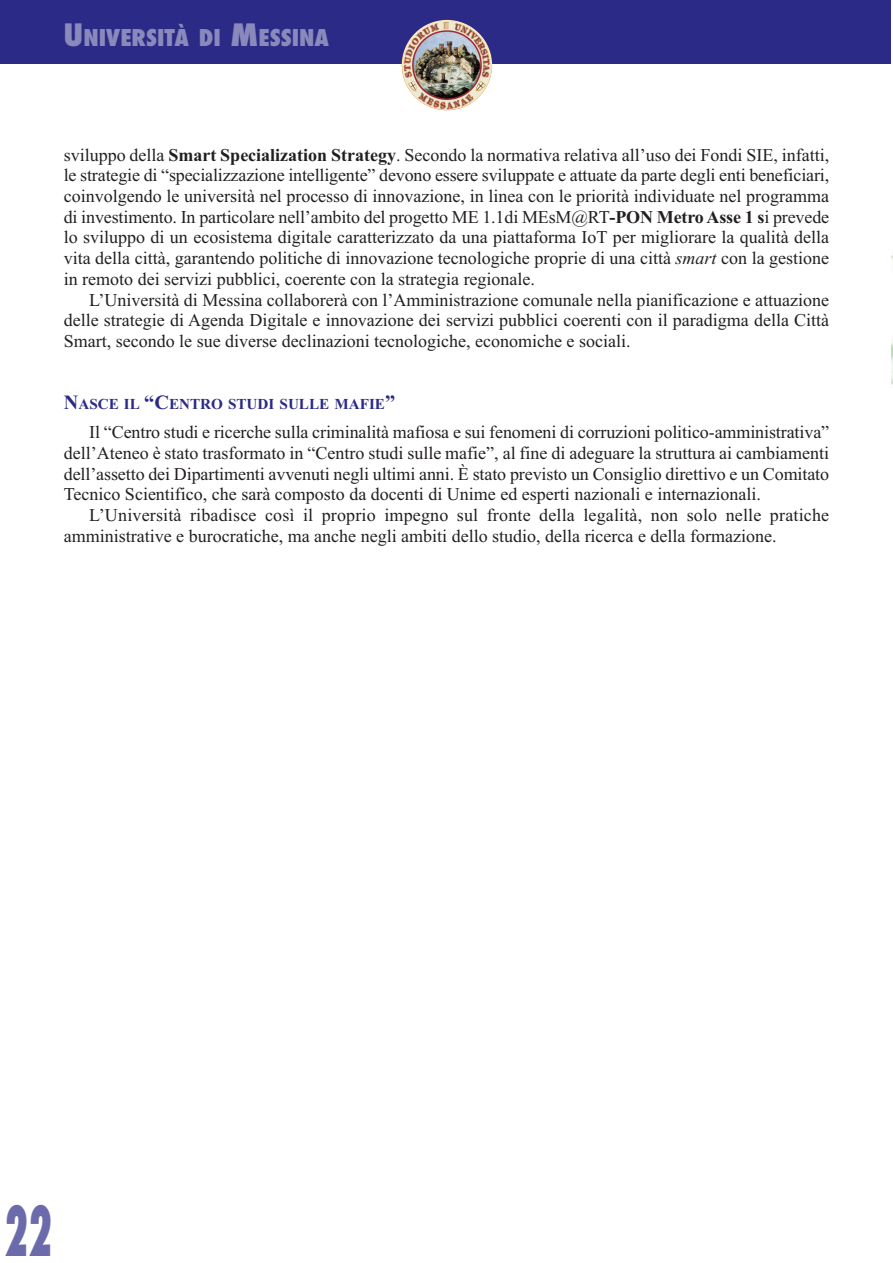
<style>
.page{position:relative;width:893px;height:1263px;background:#fff}
.page>*{position:absolute;margin:0;border:0;box-sizing:border-box;transform-origin:0 0}
.t1{font:800 condensed 66.75px "Futura";color:rgb(43 42 134/.7);scale:.6 1}
.t2{font:800 condensed 22.5px "Futura";color:rgb(255 255 255/.45);scale:1.07 1}
.t3{font:18px/20.7px "Times New Roman";color:#231f20;text-align:justify}
.t4{font:700 15.15px "Times New Roman";color:#2b2a86}
.s1{font-size:30px}
.s2{font-weight:700}
.s3{font-style:italic}
.s4{font-size:20.25px}
</style>
<div class="page">
<div style="left:0;top:0;width:893px;height:64px;background:#2b2a86"></div>
<img style="left:402px;top:20px;width:90px;height:90px;border-radius:50%">
<img style="left:892px;top:0;width:1px;height:385px">
<p class="t2" style="left:64px;top:25px;width:250px"><span class="s1">U</span>NIVERSITÀ DI <span class="s1">M</span>ESSINA</p>
<p class="t3" style="left:64px;top:144px;width:767px">sviluppo della <span class="s2">Smart Specialization Strategy</span>. Secondo la normativa relativa all’uso dei Fondi SIE, infatti, le strategie di “specializzazione intelligente” devono essere sviluppate e attuate da parte degli enti beneficiari, coinvolgendo le università nel processo di innovazione, in linea con le priorità individuate nel programma di investimento. In particolare nell’ambito del progetto ME 1.1di MEsM@RT<span class="s2">-PON Metro Asse 1 s</span>i prevede lo sviluppo di un ecosistema digitale caratterizzato da una piattaforma IoT per migliorare la qualità della vita della città, garantendo politiche di innovazione tecnologiche proprie di una città <span class="s3">smart</span> con la gestione in remoto dei servizi pubblici, coerente con la strategia regionale.</p>
<p class="t3" style="left:64px;top:289px;width:767px;text-indent:26px">L’Università di Messina collaborerà con l’Amministrazione comunale nella pianificazione e attuazione delle strategie di Agenda Digitale e innovazione dei servizi pubblici coerenti con il paradigma della Città Smart, secondo le sue diverse declinazioni tecnologiche, economiche e sociali.</p>
<p class="t4" style="left:64px;top:395px;width:333px"><span class="s4">N</span>ASCE IL <span class="s4">“C</span>ENTRO STUDI SULLE MAFIE<span class="s4">”</span></p>
<p class="t3" style="left:64px;top:422px;width:767px;text-indent:25px">Il “Centro studi e ricerche sulla criminalità mafiosa e sui fenomeni di corruzioni politico-amministrativa” dell’Ateneo è stato trasformato in “Centro studi sulle mafie”, al fine di adeguare la struttura ai cambiamenti dell’assetto dei Dipartimenti avvenuti negli ultimi anni. È stato previsto un Consiglio direttivo e un Comitato Tecnico Scientifico, che sarà composto da docenti di Unime ed esperti nazionali e internazionali.</p>
<p class="t3" style="left:64px;top:504px;width:767px;text-indent:26px">L’Università ribadisce così il proprio impegno sul fronte della legalità, non solo nelle pratiche amministrative e burocratiche, ma anche negli ambiti dello studio, della ricerca e della formazione.</p>
<h1 class="t1" style="left:4px;top:1193px;width:82px">22</h1>
</div>
